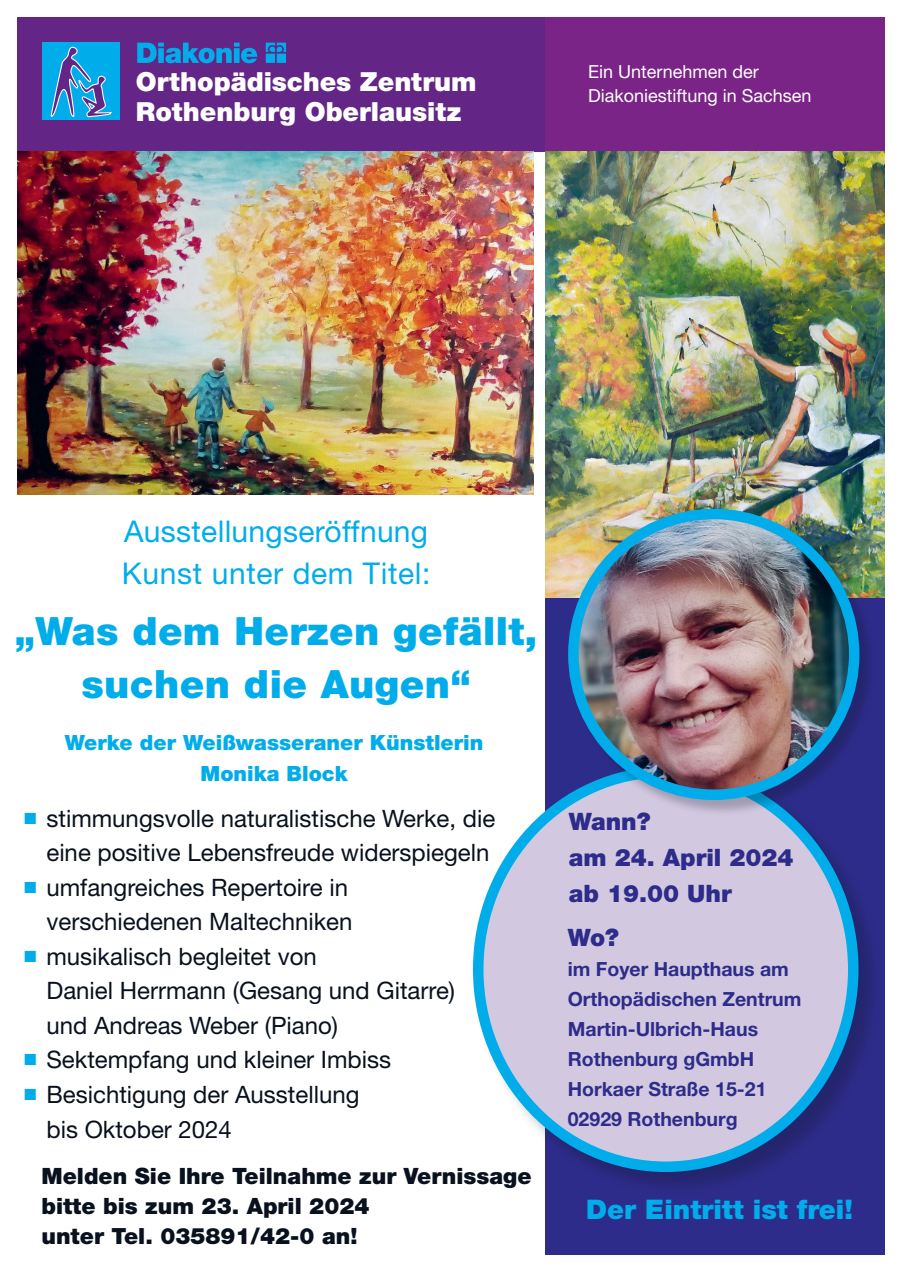
<style>
.page{position:relative;width:902px;height:1272px;background:#fff}
.page>*{position:absolute;margin:0;border:0;box-sizing:border-box;transform-origin:0 0}
.t1{font:900 39px "Helvetica Neue LT Pro";letter-spacing:.01em;color:#00adea}
.t2{font:30px "Helvetica Neue LT Pro";letter-spacing:.01em;color:#00adea}
.t3{font:900 27px "Helvetica Neue LT Pro";color:#00adea}
._00_Einrichtungsname{font:900 26.25px "Helvetica Neue LT Std";color:#fff}
.t4{font:24px/34.5px "Helvetica Neue LT Pro";color:#08111d;text-align:right}
.t5{font:900 24px "Helvetica Neue LT Std";color:#2e2c8a}
.t6{font:900 22.5px "Helvetica Neue LT Pro";color:#08111d}
.t7{font:900 21px "Helvetica Neue LT Pro";color:#00adea}
.t8{font:700 19.5px "Helvetica Neue LT Pro";color:#2e2c8a}
.t9{font:18px "Helvetica Neue LT Pro";color:#fff}
.s1{font-family:"Arial";color:#00adea}
.s2{font-size:22.35px}
</style>
<div class="page">
<div style="left:17px;top:17px;width:867px;height:134px;background:#632686"></div>
<div style="left:545px;top:514px;width:339px;height:740px;background:#2e2c8a"></div>
<div style="left:545px;top:17px;width:339px;height:134px;background:#7a2487"></div>
<svg style="left:137px;top:43px;width:149px;height:20px"></svg>
<div style="left:43px;top:43px;width:77px;height:77px;background:#00adea"></div>
<svg style="left:51px;top:47px;width:61px;height:71px"></svg>
<img style="left:545px;top:151px;width:339px;height:446px">
<img style="left:17px;top:151px;width:517px;height:343px">
<div style="left:474px;top:767px;width:408px;height:429px;background:#08111d;opacity:.25"></div>
<div style="left:478px;top:772px;width:375px;height:394px;background:#d2c9e1;border-radius:50%"></div>
<div style="left:569px;top:509px;width:307px;height:307px;background:#08111d;opacity:.25"></div>
<img style="left:574px;top:514px;width:279px;height:280px">
<div style="left:568px;top:508px;width:291px;height:292px;border:10px solid #00adea;border-radius:50%"></div>
<p class="_00_Einrichtungsname" style="left:136px;top:66px;width:342px">Orthopädisches Zentrum</p>
<p class="_00_Einrichtungsname" style="left:136px;top:96px;width:327px">Rothenburg Oberlausitz</p>
<p class="t9" style="left:588px;top:61px;width:172px">Ein Unternehmen der</p>
<p class="t9" style="left:588px;top:85px;width:225px">Diakoniestiftung in Sachsen</p>
<p class="t2" style="left:124px;top:512px;width:305px">Ausstellungseröffnung</p>
<p class="t2" style="left:122px;top:554px;width:310px">Kunst unter dem Titel:</p>
<p class="t1" style="left:15px;top:607px;width:524px">„Was dem Herzen gefällt,</p>
<p class="t1" style="left:81px;top:660px;width:391px">suchen die Augen“</p>
<p class="t7" style="left:65px;top:729px;width:420px">Werke der Weißwasseraner Künstlerin</p>
<p class="t7" style="left:200px;top:761px;width:149px">Monika Block</p>
<p class="t4" style="left:23px;top:800px;width:473px"><span class="s1">■</span> stimmungsvolle naturalistische Werke, die eine positive Lebensfreude widerspiegeln</p>
<p class="t4" style="left:23px;top:869px;width:326px"><span class="s1">■</span> umfangreiches Repertoire in</p>
<p class="t4" style="left:46px;top:904px;width:307px">verschiedenen Maltechniken</p>
<p class="t4" style="left:23px;top:938px;width:295px"><span class="s1">■</span> musikalisch begleitet von</p>
<p class="t4" style="left:46px;top:973px;width:410px">Daniel Herrmann (Gesang und Gitarre)</p>
<p class="t4" style="left:46px;top:1007px;width:293px">und Andreas Weber (Piano)</p>
<p class="t4" style="left:23px;top:1042px;width:369px"><span class="s1">■</span> Sektempfang und kleiner Imbiss</p>
<p class="t4" style="left:23px;top:1076px;width:338px"><span class="s1">■</span> Besichtigung der Ausstellung</p>
<p class="t4" style="left:46px;top:1111px;width:187px">bis Oktober 2024</p>
<p class="t6" style="left:41px;top:1162px;width:491px">Melden Sie Ihre Teilnahme zur Vernissage</p>
<p class="t6" style="left:41px;top:1192px;width:329px">bitte bis zum 23. April 2024</p>
<p class="t6" style="left:41px;top:1222px;width:317px">unter <span class="s2">Tel.</span> 035891/42-0 an!</p>
<p class="t5" style="left:568px;top:806px;width:83px">Wann?</p>
<p class="t5" style="left:568px;top:842px;width:226px">am 24. April 2024</p>
<p class="t5" style="left:568px;top:878px;width:164px">ab 19.00 Uhr</p>
<p class="t5" style="left:567px;top:922px;width:53px">Wo?</p>
<p class="t8" style="left:567px;top:956px;width:222px">im Foyer Haupthaus am</p>
<p class="t8" style="left:567px;top:986px;width:235px">Orthopädischen Zentrum</p>
<p class="t8" style="left:567px;top:1016px;width:192px">Martin-Ulbrich-Haus</p>
<p class="t8" style="left:567px;top:1046px;width:188px">Rothenburg gGmbH</p>
<p class="t8" style="left:567px;top:1076px;width:200px">Horkaer Straße 15-21</p>
<p class="t8" style="left:567px;top:1106px;width:171px">02929 Rothenburg</p>
<p class="t3" style="left:586px;top:1192px;width:268px">Der Eintritt ist frei!</p>
</div>
